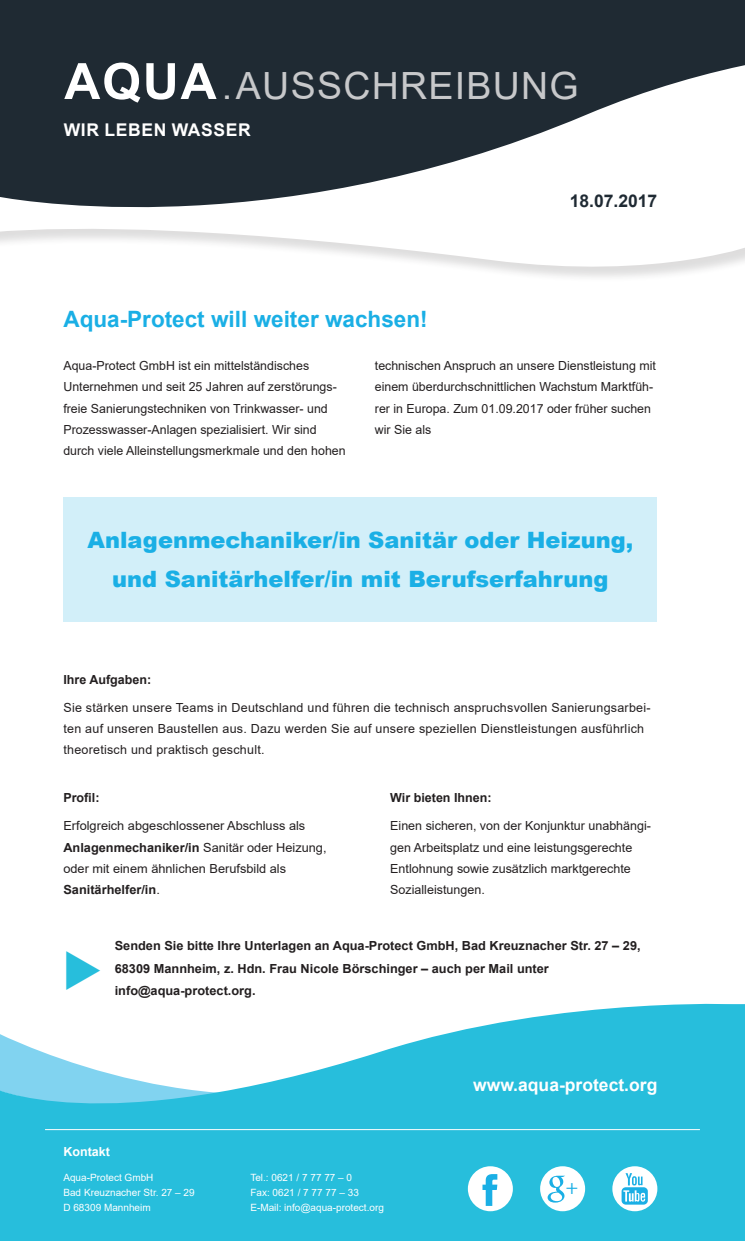
<style>
.page{position:relative;width:745px;height:1241px;background:#fff}
.page>*{position:absolute;margin:0;border:0;box-sizing:border-box;transform-origin:0 0}
.t1{font:37.5px "Arial";letter-spacing:.035em;color:#c7c8ca}
.t2{font:900 22.5px/39.1px "Arial";color:#1aafe5;text-align:center}
.t3{font:700 22.5px "Arial";color:#1aafe5}
.t4{font:22.38px "Minion Pro";color:#1aafe5}
.t5{font:700 17.5px "Arial";color:#fff}
.t6{font:700 17.5px "Arial";letter-spacing:.035em;color:#fff}
.t7{font:700 17.5px "Arial";color:#1f2a33}
.t8{font:12.5px/21.2px "Arial";color:#231f20}
.t9{font:12.5px/21.2px "Arial";letter-spacing:.02em;color:#231f20}
.t10{font:700 12.5px/22.5px "Arial";color:#231f20}
.t11{font:700 12.5px "Arial";color:#fff}
.t12{font:10px/15px "Arial";color:#fff}
.s1{font-weight:700;font-size:50px;color:#fff}
.s2{font-weight:700}
</style>
<div class="page">
<div style="left:63px;top:497px;width:594px;height:125px;background:#d2eff9"></div>
<svg style="left:0;top:1003px;width:744px;height:237px;fill:#27bedc"></svg>
<svg style="left:337px;top:252px;width:407px;height:25px"></svg>
<svg style="left:0;top:0;width:744px;height:252px;fill:#1f2a33"></svg>
<svg style="left:612px;top:1165px;width:45px;height:45px"></svg>
<svg style="left:621px;top:1172px;width:26px;height:32px"></svg>
<div style="left:539px;top:1165px;width:45px;height:45px;background:#fff;border-radius:50%"></div>
<svg style="left:547px;top:1175px;width:18px;height:27px"></svg>
<div style="left:467px;top:1165px;width:45px;height:45px;background:#fff;border-radius:50%"></div>
<svg style="left:482px;top:1174px;width:15px;height:31px"></svg>
<hr style="left:45px;top:1129px;width:654px;height:1px;background:#fff">
<h1 class="t1" style="left:64px;top:60px;width:515px"><span class="s1">AQUA</span>.AUSSCHREIBUNG</h1>
<h3 class="t6" style="left:64px;top:117px;width:188px">WIR LEBEN WASSER</h3>
<h3 class="t7" style="left:569px;top:189px;width:89px">18.07.2017</h3>
<h2 class="t3" style="left:63px;top:303px;width:365px">Aqua-Protect will weiter wachsen!</h2>
<p class="t8" style="left:63px;top:355px;width:283px">Aqua-Protect GmbH ist ein mittelständisches Unternehmen und seit 25 Jahren auf zerstörungs&shy;freie Sanierungstechniken von Trinkwasser- und Prozesswasser-Anlagen spezialisiert. Wir sind durch viele Alleinstellungsmerkmale und den hohen</p>
<p class="t8" style="left:374px;top:355px;width:282px">technischen Anspruch an unsere Dienstleistung mit einem überdurchschnittlichen Wachstum Marktfüh&shy;rer in Europa. Zum 01.09.2017 oder früher suchen wir Sie als</p>
<h2 class="t2" style="left:87px;top:519px;width:547px">Anlagenmechaniker/in Sanitär oder Heizung, und Sanitärhelfer/in mit Berufserfahrung</h2>
<p class="t10" style="left:63px;top:668px;width:89px">Ihre Aufgaben:</p>
<p class="t9" style="left:63px;top:696px;width:588px">Sie stärken unsere Teams in Deutschland und führen die technisch anspruchsvollen Sanierungsarbei&shy;ten auf unseren Baustellen aus. Dazu werden Sie auf unsere speziellen Dienstleistungen ausführlich theoretisch und praktisch geschult.</p>
<p class="t10" style="left:63px;top:786px;width:38px">Profil:</p>
<p class="t8" style="left:63px;top:815px;width:264px">Erfolgreich abgeschlossener Abschluss als <span class="s2">Anlagenmechaniker/in</span> Sanitär oder Heizung, oder mit einem ähnlichen Berufsbild als <span class="s2">Sanitärhelfer/in</span>.</p>
<p class="t10" style="left:390px;top:786px;width:103px">Wir bieten Ihnen:</p>
<p class="t8" style="left:390px;top:815px;width:262px">Einen sicheren, von der Konjunktur unabhängi&shy;gen Arbeitsplatz und eine leistungsgerechte Entlohnung sowie zusätzlich marktgerechte Sozialleistungen.</p>
<p class="t10" style="left:115px;top:934px;width:527px">Senden Sie bitte Ihre Unterlagen an Aqua-Protect GmbH, Bad Kreuznacher Str. 27 – 29,<br>68309 Mannheim, z. Hdn. Frau Nicole Börschinger – auch per Mail unter</p>
<p class="t10" style="left:63px;top:979px;width:194px"><sup>◆</sup> info@aqua-protect.org.</p>
<p class="t11" style="left:63px;top:1142px;width:48px">Kontakt</p>
<p class="t12" style="left:63px;top:1169px;width:133px">Aqua-Protect GmbH<br>Bad Kreuznacher Str. 27 – 29<br>D 68309 Mannheim</p>
<p class="t12" style="left:250px;top:1169px;width:135px">Tel.: 0621 / 7 77 77 – 0<br>Fax: 0621 / 7 77 77 – 33<br>E-Mail: info@aqua-protect.org</p>
<h3 class="t5" style="left:473px;top:1071px;width:186px">www.aqua-protect.org</h3>
<h3 class="t4" style="left:565px;top:1171px;width:14px">+</h3>
</div>
